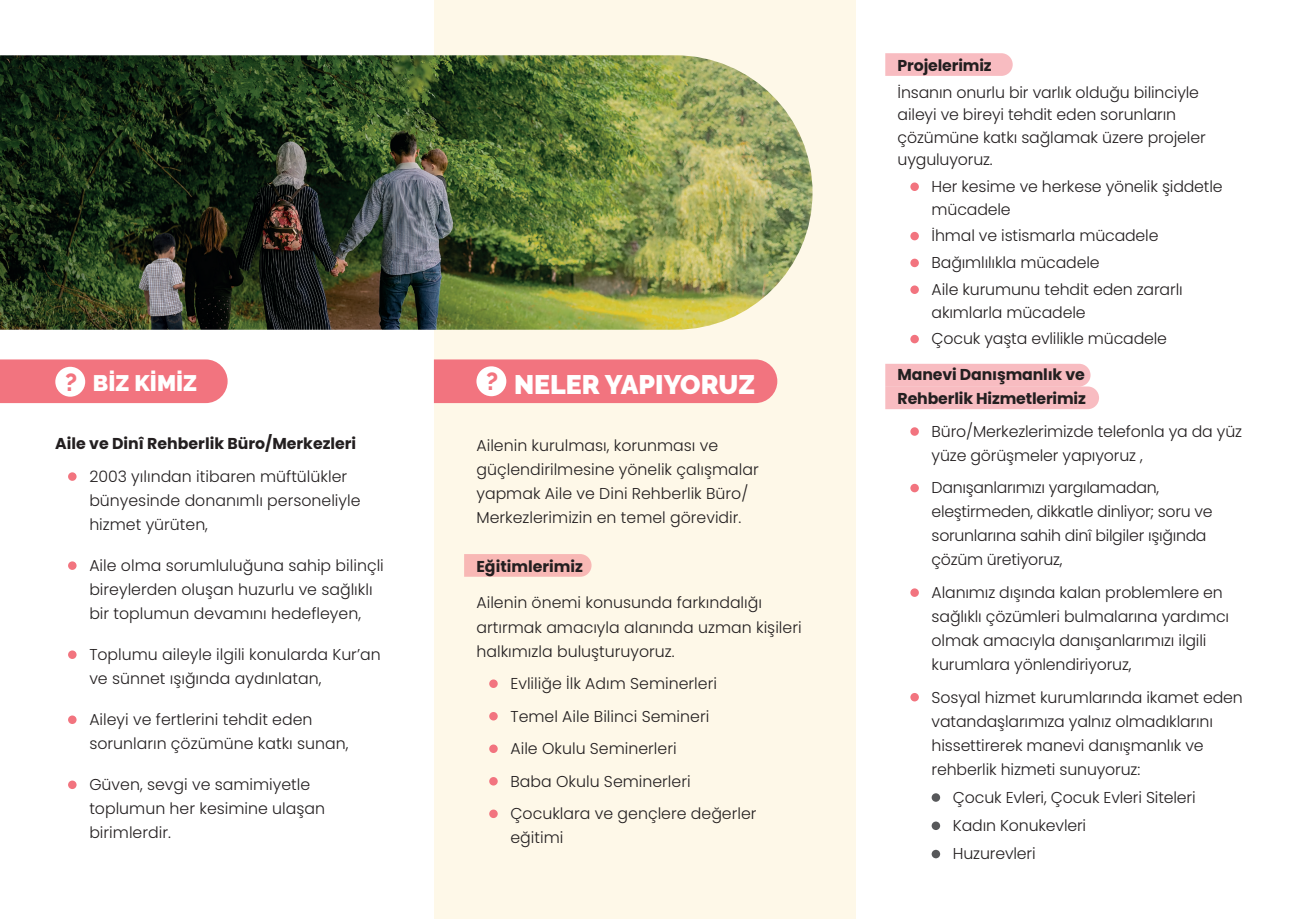
<style>
.page{position:relative;width:1289px;height:919px;background:#fff}
.page>*{position:absolute;margin:0;border:0;box-sizing:border-box;transform-origin:0 0}
.t1{font:900 26.7px "Raleway";color:#fff}
.t2{font:900 22.35px "Raleway";color:#fff}
.t3{font:300 15.75px/24px "Poppins";letter-spacing:-.01em;color:#231f20}
.t4{font:700 15.75px/24px "Poppins";letter-spacing:-.01em;color:#231f20}
.s1{font-weight:800;font-size:24.6px;color:#f2747f}
</style>
<div class="page">
<div style="left:434px;top:0;width:421px;height:918px;background:#fef8e8"></div>
<div style="left:68px;top:472px;width:9px;height:9px;background:#f2747f;border-radius:50%"></div>
<div style="left:68px;top:561px;width:9px;height:9px;background:#f2747f;border-radius:50%"></div>
<div style="left:68px;top:650px;width:9px;height:9px;background:#f2747f;border-radius:50%"></div>
<div style="left:68px;top:715px;width:9px;height:9px;background:#f2747f;border-radius:50%"></div>
<div style="left:68px;top:780px;width:9px;height:9px;background:#f2747f;border-radius:50%"></div>
<div style="left:0;top:359px;width:228px;height:44px;background:#f2747f"></div>
<div style="left:55px;top:367px;width:30px;height:29px;background:#fff;border-radius:50%"></div>
<div style="left:434px;top:359px;width:343px;height:44px;background:#f2747f"></div>
<div style="left:476px;top:366px;width:30px;height:30px;background:#fff;border-radius:50%"></div>
<div style="left:885px;top:53px;width:127px;height:23px;background:#f8bcc1"></div>
<div style="left:910px;top:182px;width:8px;height:9px;background:#f2747f;border-radius:50%"></div>
<div style="left:910px;top:232px;width:8px;height:8px;background:#f2747f;border-radius:50%"></div>
<div style="left:910px;top:259px;width:8px;height:8px;background:#f2747f;border-radius:50%"></div>
<div style="left:910px;top:285px;width:8px;height:9px;background:#f2747f;border-radius:50%"></div>
<div style="left:910px;top:335px;width:8px;height:8px;background:#f2747f;border-radius:50%"></div>
<div style="left:885px;top:364px;width:214px;height:45px;background:#f8bcc1"></div>
<div style="left:910px;top:427px;width:8px;height:9px;background:#f2747f;border-radius:50%"></div>
<div style="left:910px;top:484px;width:8px;height:8px;background:#f2747f;border-radius:50%"></div>
<div style="left:910px;top:588px;width:8px;height:9px;background:#f2747f;border-radius:50%"></div>
<div style="left:910px;top:693px;width:8px;height:8px;background:#f2747f;border-radius:50%"></div>
<div style="left:931px;top:793px;width:9px;height:8px;background:#57585a;border-radius:50%"></div>
<div style="left:931px;top:821px;width:9px;height:9px;background:#57585a;border-radius:50%"></div>
<div style="left:931px;top:849px;width:9px;height:9px;background:#57585a;border-radius:50%"></div>
<div style="left:464px;top:554px;width:127px;height:22px;background:#f8b8b5"></div>
<div style="left:489px;top:679px;width:8px;height:9px;background:#f2747f;border-radius:50%"></div>
<div style="left:489px;top:712px;width:8px;height:8px;background:#f2747f;border-radius:50%"></div>
<div style="left:489px;top:744px;width:8px;height:9px;background:#f2747f;border-radius:50%"></div>
<div style="left:489px;top:777px;width:8px;height:8px;background:#f2747f;border-radius:50%"></div>
<div style="left:489px;top:809px;width:8px;height:9px;background:#f2747f;border-radius:50%"></div>
<img style="left:0;top:55px;width:812px;height:275px">
<h2 class="t2" style="left:65px;top:370px;width:134px"><span class="s1">?</span> BİZ KİMİZ</h2>
<h1 class="t1" style="left:486px;top:369px;width:270px"><span class="s1">?</span> NELER YAPIYORUZ</h1>
<p class="t4" style="left:55px;top:432px;width:302px">Aile ve Dinî Rehberlik Büro/Merkezleri</p>
<p class="t3" style="left:89px;top:464px;width:273px">2003 yılından itibaren müftülükler bünyesinde donanımlı personeliyle hizmet yürüten,</p>
<p class="t3" style="left:89px;top:553px;width:296px">Aile olma sorumluluğuna sahip bilinçli bireylerden oluşan huzurlu ve sağlıklı bir toplumun devamını hedefleyen,</p>
<p class="t3" style="left:89px;top:642px;width:293px">Toplumu aileyle ilgili konularda Kur’an ve sünnet ışığında aydınlatan,</p>
<p class="t3" style="left:89px;top:707px;width:261px">Aileyi ve fertlerini tehdit eden sorunların çözümüne katkı sunan,</p>
<p class="t3" style="left:89px;top:772px;width:237px">Güven, sevgi ve samimiyetle toplumun her kesimine ulaşan birimlerdir.</p>
<p class="t3" style="left:476px;top:433px;width:284px">Ailenin kurulması, korunması ve güçlendirilmesine yönelik çalışmalar yapmak Aile ve Dini Rehberlik Büro/ Merkezlerimizin en temel görevidir.</p>
<p class="t4" style="left:476px;top:554px;width:108px">Eğitimlerimiz</p>
<p class="t3" style="left:476px;top:591px;width:327px">Ailenin önemi konusunda farkındalığı artırmak amacıyla alanında uzman kişileri halkımızla buluşturuyoruz.</p>
<p class="t3" style="left:510px;top:667px;width:247px;line-height:32.5px">Evliliğe İlk Adım Seminerleri<br>Temel Aile Bilinci Semineri<br>Aile Okulu Seminerleri<br>Baba Okulu Seminerleri<br>Çocuklara ve gençlere değerler</p>
<p class="t3" style="left:510px;top:825px;width:54px">eğitimi</p>
<p class="t4" style="left:897px;top:53px;width:96px">Projelerimiz</p>
<p class="t3" style="left:897px;top:81px;width:309px;line-height:22.5px">İnsanın onurlu bir varlık olduğu bilinciyle aileyi ve bireyi tehdit eden sorunların çözümüne katkı sağlamak üzere projeler uyguluyoruz.</p>
<p class="t3" style="left:931px;top:175px;width:292px;line-height:22.5px">Her kesime ve herkese yönelik şiddetle mücadele</p>
<p class="t3" style="left:931px;top:222px;width:252px;line-height:26.8px">İhmal ve istismarla mücadele<br>Bağımlılıkla mücadele<br>Aile kurumunu tehdit eden zararlı</p>
<p class="t3" style="left:931px;top:299px;width:237px;line-height:26.8px">akımlarla mücadele<br>Çocuk yaşta evlilikle mücadele</p>
<p class="t4" style="left:897px;top:363px;width:190px">Manevi Danışmanlık ve<br>Rehberlik Hizmetlerimiz</p>
<p class="t3" style="left:931px;top:419px;width:312px">Büro/Merkezlerimizde telefonla ya da yüz yüze görüşmeler yapıyoruz ,</p>
<p class="t3" style="left:931px;top:476px;width:282px">Danışanlarımızı yargılamadan, eleştirmeden, dikkatle dinliyor; soru ve sorunlarına sahih dinî bilgiler ışığında çözüm üretiyoruz,</p>
<p class="t3" style="left:931px;top:580px;width:299px">Alanımız dışında kalan problemlere en sağlıklı çözümleri bulmalarına yardımcı olmak amacıyla danışanlarımızı ilgili kurumlara yönlendiriyoruz,</p>
<p class="t3" style="left:931px;top:685px;width:312px">Sosyal hizmet kurumlarında ikamet eden vatandaşlarımıza yalnız olmadıklarını hissettirerek manevi danışmanlık ve rehberlik hizmeti sunuyoruz:</p>
<p class="t3" style="left:952px;top:783px;width:244px;line-height:28.2px">Çocuk Evleri, Çocuk Evleri Siteleri<br>Kadın Konukevleri<br>Huzurevleri</p>
</div>
